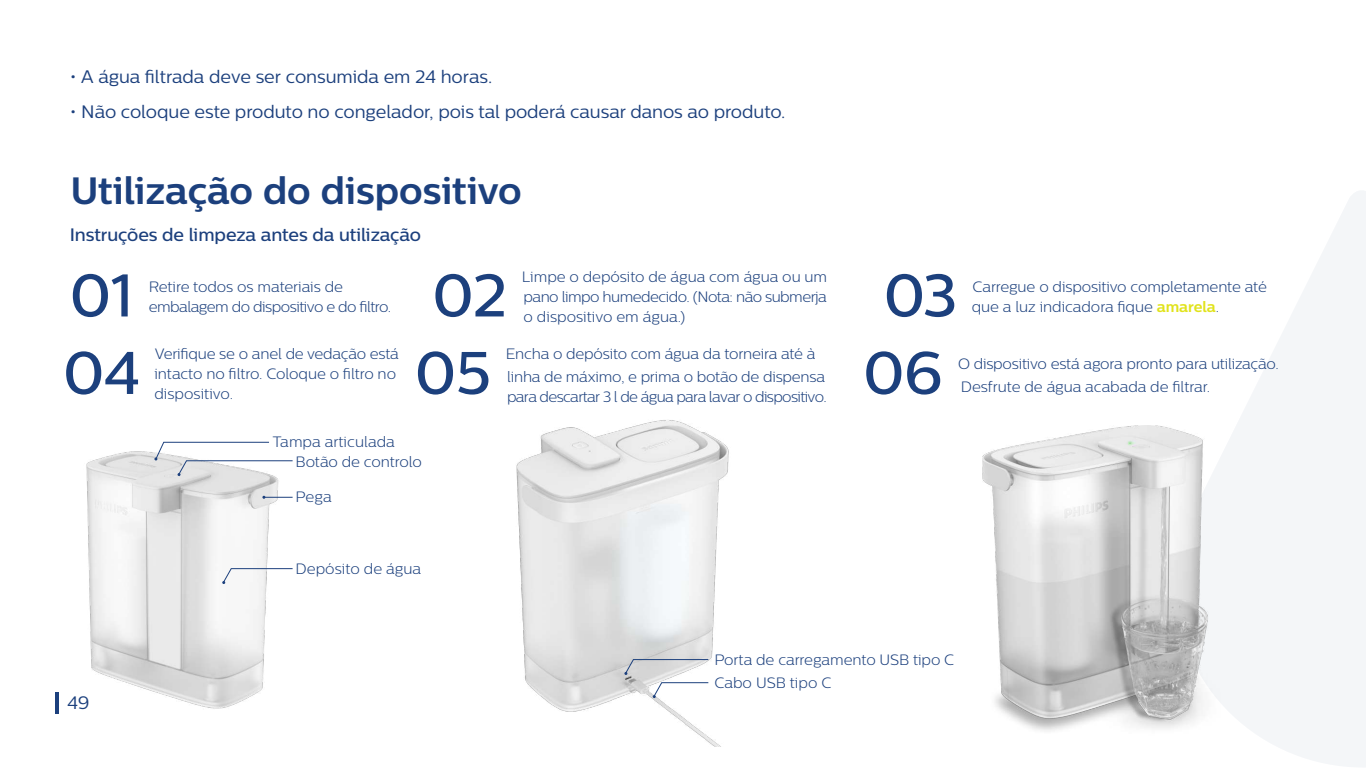
<style>
.page{position:relative;width:1366px;height:768px;background:#fff}
.page>*{position:absolute;margin:0;border:0;box-sizing:border-box;transform-origin:0 0}
.t1{font:500 60px "Centrale Sans";letter-spacing:-.02em;color:#1c407d}
.t2{font:700 38px "Centrale Sans";color:#1c407d}
.t3{font:18px "Centrale Sans";letter-spacing:-.005em;color:#1c407d}
.t4{font:500 18px "Centrale Sans";letter-spacing:-.005em;color:#1c407d}
.t5{font:300 15px/20px "Centrale Sans";letter-spacing:-.015em;color:#1c407d}
.t6{font:300 15px/20px "Centrale Sans";letter-spacing:-.045em;color:#1c407d}
.t7{font:300 15px "Centrale Sans";letter-spacing:-.035em;color:#1c407d}
.s1{font-weight:700;color:#e1e31c}
</style>
<div class="page">
<svg style="left:1221px;top:191px;width:145px;height:576px;fill:#f4f6f8"></svg>
<img style="left:982px;top:426px;width:239px;height:305px">
<img style="left:516px;top:420px;width:213px;height:327px">
<img style="left:86px;top:452px;width:193px;height:257px">
<svg style="left:154px;top:442px;width:139px;height:34px"></svg>
<svg style="left:222px;top:568px;width:71px;height:16px"></svg>
<svg style="left:262px;top:496px;width:31px;height:3px"></svg>
<svg style="left:624px;top:659px;width:85px;height:16px"></svg>
<svg style="left:653px;top:682px;width:56px;height:16px"></svg>
<svg style="left:56px;top:692px;width:3px;height:22px"></svg>
<p class="t3" style="left:70px;top:70px;width:424px">• A água filtrada deve ser consumida em 24 horas.</p>
<p class="t3" style="left:70px;top:105px;width:717px">• Não coloque este produto no congelador, pois tal poderá causar danos ao produto.</p>
<h2 class="t2" style="left:71px;top:175px;width:453px">Utilização do dispositivo</h2>
<p class="t4" style="left:70px;top:227px;width:353px">Instruções de limpeza antes da utilização</p>
<h1 class="t1" style="left:69px;top:271px;width:66px">01</h1>
<p class="t5" style="left:149px;top:278px;width:196px">Retire todos os materiais de</p>
<p class="t7" style="left:149px;top:301px;width:244px">embalagem do dispositivo e do filtro.</p>
<h1 class="t1" style="left:432px;top:271px;width:76px">02</h1>
<p class="t5" style="left:522px;top:268px;width:307px;text-align:justify">Limpe o depósito de água com água ou um pano limpo humedecido. (Nota: não submerja o dispositivo em água.)</p>
<h1 class="t1" style="left:883px;top:271px;width:75px">03</h1>
<p class="t5" style="left:972px;top:278px;width:297px">Carregue o dispositivo completamente até que a luz indicadora fique <span class="s1">amarela</span>.</p>
<h1 class="t1" style="left:63px;top:349px;width:79px">04</h1>
<p class="t5" style="left:155px;top:346px;width:246px">Verifique se o anel de vedação está</p>
<h1 class="t1" style="left:415px;top:349px;width:78px">05</h1>
<p class="t5" style="left:506px;top:346px;width:311px">Encha o depósito com água da torneira até à</p>
<h1 class="t1" style="left:863px;top:349px;width:82px">06</h1>
<p class="t5" style="left:958px;top:356px;width:322px">O dispositivo está agora pronto para utilização.</p>
<p class="t5" style="left:154px;top:365px;width:243px">intacto no filtro. Coloque o filtro no dispositivo.</p>
<p class="t6" style="left:507px;top:368px;width:321px">linha de máximo, e prima o botão de dispensa para descartar 3 l de água para lavar o dispositivo.</p>
<p class="t5" style="left:961px;top:378px;width:251px">Desfrute de água acabada de filtrar.</p>
<p class="t5" style="left:273px;top:433px;width:124px">Tampa articulada</p>
<p class="t5" style="left:296px;top:453px;width:128px">Botão de controlo</p>
<p class="t5" style="left:296px;top:488px;width:38px">Pega</p>
<p class="t3" style="left:67px;top:695px;width:24px">49</p>
<p class="t5" style="left:296px;top:561px;width:127px">Depósito de água</p>
<p class="t5" style="left:714px;top:650px;width:242px;line-height:22.7px">Porta de carregamento USB tipo C<br>Cabo USB tipo C</p>
</div>
